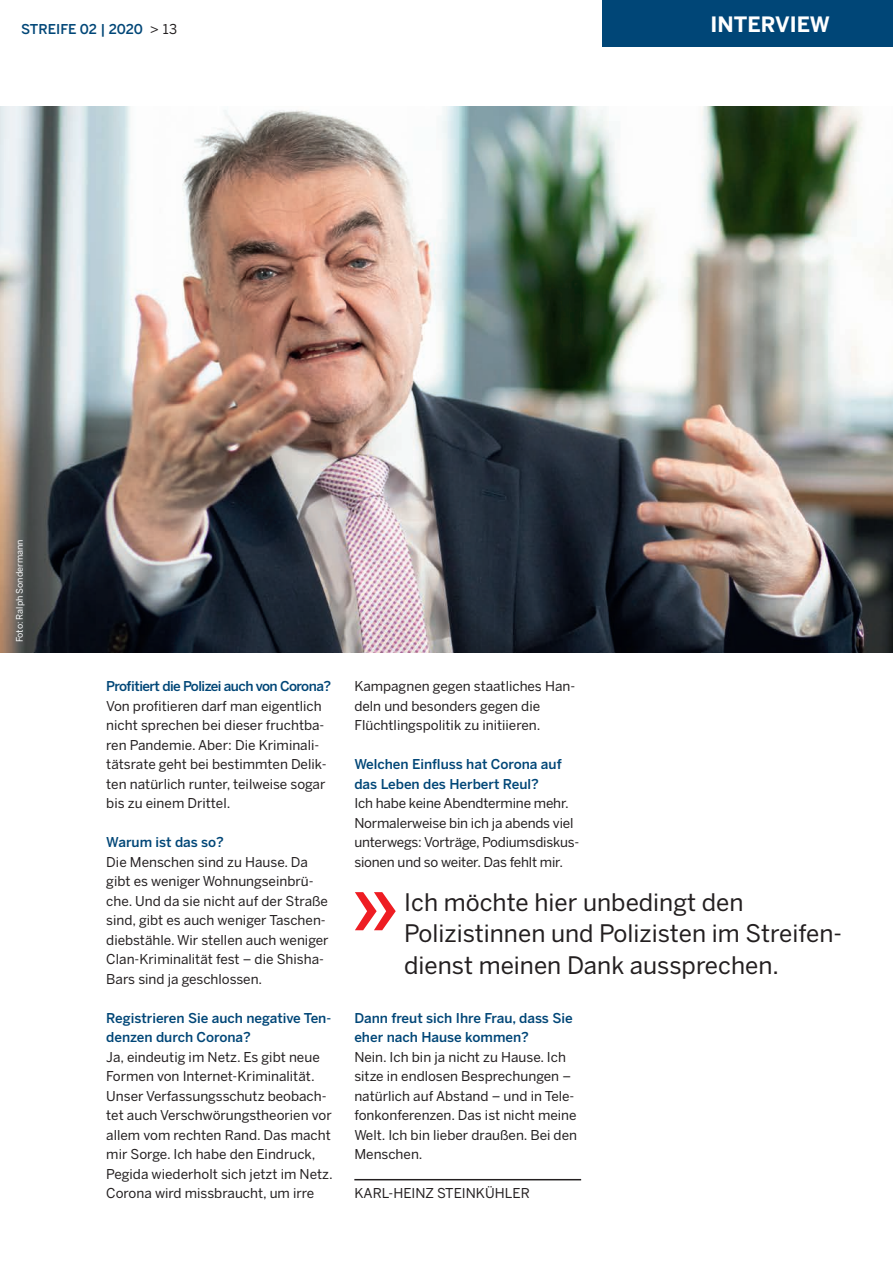
<style>
.page{position:relative;width:893px;height:1263px;background:#fff}
.page>*{position:absolute;margin:0;border:0;box-sizing:border-box;transform-origin:0 0}
.t1{font:24px/31.5px "Benton Sans";color:#231f20}
.t2{font:700 21px "Benton Sans";color:#fff}
.t3{font:13.5px/19.5px "Benton Sans";color:#231f20}
.t4{font:500 13.5px/19.5px "Benton Sans";color:#004677}
.t5{font:500 13.5px "Benton Sans";letter-spacing:-.04em;color:#004677}
.t6{font:9px "Benton Sans";color:#fff}
.s1{font-weight:400;color:#231f20}
</style>
<div class="page">
<div style="left:602px;top:0;width:291px;height:47px;background:#004677"></div>
<hr style="left:354px;top:1179px;width:227px;height:1px;background:#231f20">
<img style="left:0;top:106px;width:893px;height:546px">
<svg style="left:355px;top:892px;width:41px;height:38px"></svg>
<p class="t4" style="left:21px;top:19px;width:157px">STREIFE 02 | 2020 <span class="s1">&gt; 13</span></p>
<h2 class="t2" style="left:711px;top:11px;width:121px">INTERVIEW</h2>
<p class="t6" style="left:14px;top:642px;width:104px;rotate:-90deg">Foto: Ralph Sondermann</p>
<p class="t5" style="left:106px;top:678px;width:226px">Profitiert die Polizei auch von Corona?</p>
<p class="t3" style="left:106px;top:696px;width:222px">Von profitieren darf man eigentlich nicht sprechen bei dieser fruchtba&shy;ren Pandemie. Aber: Die Kriminali&shy;tätsrate geht bei bestimmten Delik&shy;ten natürlich runter, teilweise sogar bis zu einem Drittel.</p>
<p class="t4" style="left:106px;top:832px;width:119px">Warum ist das so?</p>
<p class="t3" style="left:106px;top:852px;width:224px">Die Menschen sind zu Hause. Da gibt es weniger Wohnungseinbrü&shy;che. Und da sie nicht auf der Straße sind, gibt es auch weniger Taschen&shy;diebstähle. Wir stellen auch weniger Clan-Kriminalität fest – die Shisha-Bars sind ja geschlossen.</p>
<p class="t4" style="left:106px;top:1008px;width:226px">Registrieren Sie auch negative Ten&shy;denzen durch Corona?</p>
<p class="t3" style="left:106px;top:1047px;width:228px">Ja, eindeutig im Netz. Es gibt neue Formen von Internet-Kriminalität.<br>Unser Verfassungsschutz beobach&shy;tet auch Verschwörungstheorien vor allem vom rechten Rand. Das macht mir Sorge. Ich habe den Eindruck, Pegida wiederholt sich jetzt im Netz.<br>Corona wird missbraucht, um irre</p>
<p class="t3" style="left:354px;top:676px;width:222px">Kampagnen gegen staatliches Han&shy;deln und besonders gegen die<br>Flüchtlingspolitik zu initiieren.</p>
<p class="t4" style="left:354px;top:754px;width:209px">Welchen Einfluss hat Corona auf das Leben des Herbert Reul?</p>
<p class="t3" style="left:354px;top:793px;width:227px">Ich habe keine Abendtermine mehr.<br>Normalerweise bin ich ja abends viel unterwegs: Vorträge, Podiumsdiskus&shy;sionen und so weiter. Das fehlt mir.</p>
<h1 class="t1" style="left:404px;top:886px;width:439px">Ich möchte hier unbedingt den<br>Polizistinnen und Polizisten im Streifen&shy;dienst meinen Dank aussprechen.</h1>
<p class="t4" style="left:354px;top:1008px;width:220px">Dann freut sich Ihre Frau, dass Sie eher nach Hause kommen?</p>
<p class="t3" style="left:354px;top:1047px;width:224px">Nein. Ich bin ja nicht zu Hause. Ich sitze in endlosen Besprechungen – natürlich auf Abstand – und in Tele&shy;fonkonferenzen. Das ist nicht meine<br>Welt. Ich bin lieber draußen. Bei den<br>Menschen.</p>
<p class="t3" style="left:354px;top:1183px;width:177px">KARL-HEINZ STEINKÜHLER</p>
</div>
